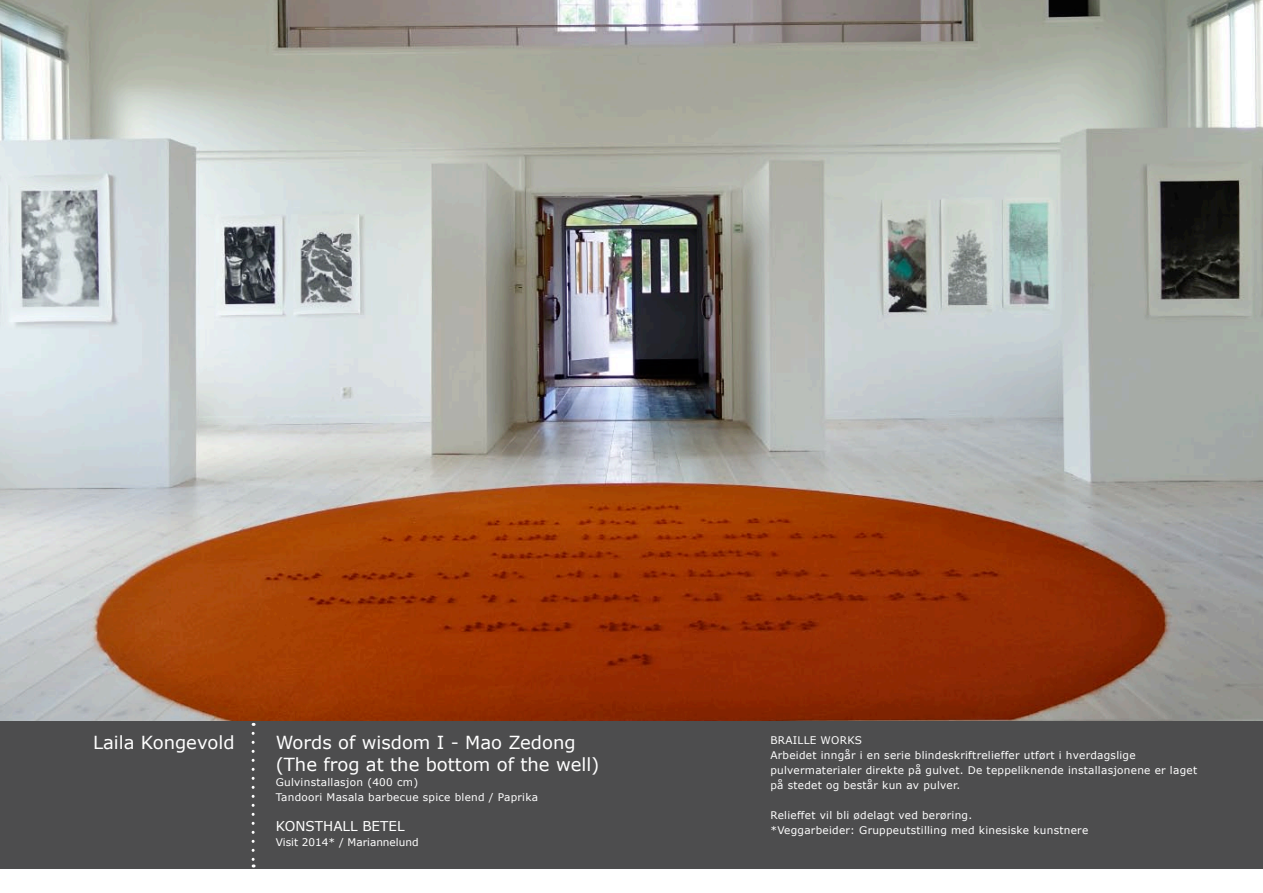
<style>
.page{position:relative;width:1263px;height:893px;background:#fff}
.page>*{position:absolute;margin:0;border:0;box-sizing:border-box;transform-origin:0 0}
.t1{font:18px "Verdana";color:#fff}
.t2{font:13.5px "Verdana";color:#fff}
.t3{font:10.5px/15px "Verdana";letter-spacing:.025em;color:#fff}
.t4{font:10.5px "Verdana";color:#fff}
</style>
<div class="page">
<div style="left:1px;top:720px;width:1262px;height:148px;background:#4d4d4e"></div>
<svg style="left:252px;top:733px;width:3px;height:134px"></svg>
<img style="left:0;top:0;width:1263px;height:720px">
<p class="t1" style="left:276px;top:731px;width:301px">Words of wisdom I - Mao Zedong</p>
<p class="t1" style="left:276px;top:753px;width:325px">(The frog at the bottom of the well)</p>
<p class="t3" style="left:276px;top:775px;width:144px">Gulvinstallasjon (400 cm)</p>
<p class="t3" style="left:276px;top:790px;width:264px">Tandoori Masala barbecue spice blend / Paprika</p>
<p class="t2" style="left:276px;top:817px;width:130px">KONSTHALL BETEL</p>
<p class="t4" style="left:276px;top:835px;width:144px">Visit 2014* / Mariannelund</p>
<p class="t1" style="left:93px;top:731px;width:143px">Laila Kongevold</p>
<p class="t3" style="left:770px;top:732px;width:93px">BRAILLE WORKS</p>
<p class="t3" style="left:770px;top:747px;width:428px">Arbeidet inngår i en serie blindeskriftrelieffer utført i hverdagslige pulvermaterialer direkte på gulvet. De teppeliknende installasjonene er laget på stedet og består kun av pulver.</p>
<p class="t3" style="left:770px;top:807px;width:203px">Relieffet vil bli ødelagt ved berøring.</p>
<p class="t3" style="left:770px;top:822px;width:319px">*Veggarbeider: Gruppeutstilling med kinesiske kunstnere</p>
</div>
